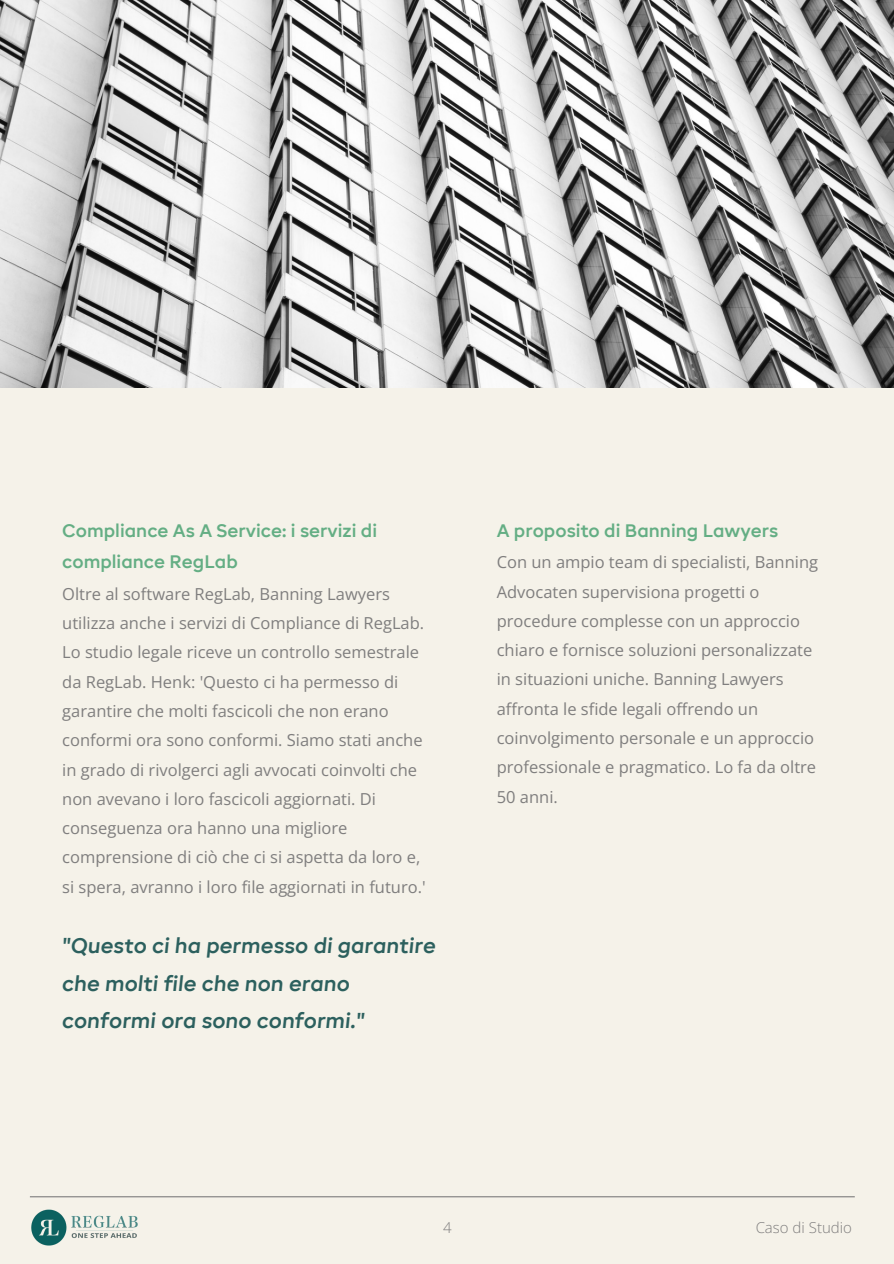
<style>
.page{position:relative;width:894px;height:1264px;background:#fff}
.page>*{position:absolute;margin:0;border:0;box-sizing:border-box;transform-origin:0 0}
.t1{font:italic 600 21px/37.2px "BR Candor";color:#2c605e}
.t2{font:600 18px/31.5px "BR Candor";color:#64ae84}
.t3{font:16.5px/29.2px "Open Sans";color:#7f7e7e}
.t4{font:300 15px "Open Sans";color:#7f7e7e}
</style>
<div class="page">
<div style="left:0;top:0;width:893px;height:1263px;background:#f5f2e9"></div>
<hr style="left:30px;top:1196px;width:824px;height:1px;background:#7f7e7e">
<img style="left:0;top:0;width:893px;height:387px">
<img style="left:31px;top:1209px;width:107px;height:37px">
<p class="t2" style="left:62px;top:516px;width:316px">Compliance As A Service: i servizi di compliance RegLab</p>
<p class="t3" style="left:62px;top:579px;width:365px">Oltre al software RegLab, Banning Lawyers utilizza anche i servizi di Compliance di RegLab.<br>Lo studio legale riceve un controllo semestrale da RegLab. Henk: 'Questo ci ha permesso di garantire che molti fascicoli che non erano conformi ora sono conformi. Siamo stati anche in grado di rivolgerci agli avvocati coinvolti che non avevano i loro fascicoli aggiornati. Di conseguenza ora hanno una migliore comprensione di ciò che ci si aspetta da loro e, si spera, avranno i loro file aggiornati in futuro.'</p>
<p class="t1" style="left:62px;top:929px;width:375px">"Questo ci ha permesso di garantire che molti file che non erano conformi ora sono conformi."</p>
<p class="t2" style="left:496px;top:516px;width:283px">A proposito di Banning Lawyers</p>
<p class="t3" style="left:496px;top:547px;width:323px">Con un ampio team di specialisti, Banning Advocaten supervisiona progetti o procedure complesse con un approccio chiaro e fornisce soluzioni personalizzate in situazioni uniche. Banning Lawyers affronta le sfide legali offrendo un coinvolgimento personale e un approccio professionale e pragmatico. Lo fa da oltre 50 anni.</p>
<p class="t4" style="left:443px;top:1216px;width:10px">4</p>
<p class="t4" style="left:755px;top:1216px;width:98px">Caso di Studio</p>
</div>
